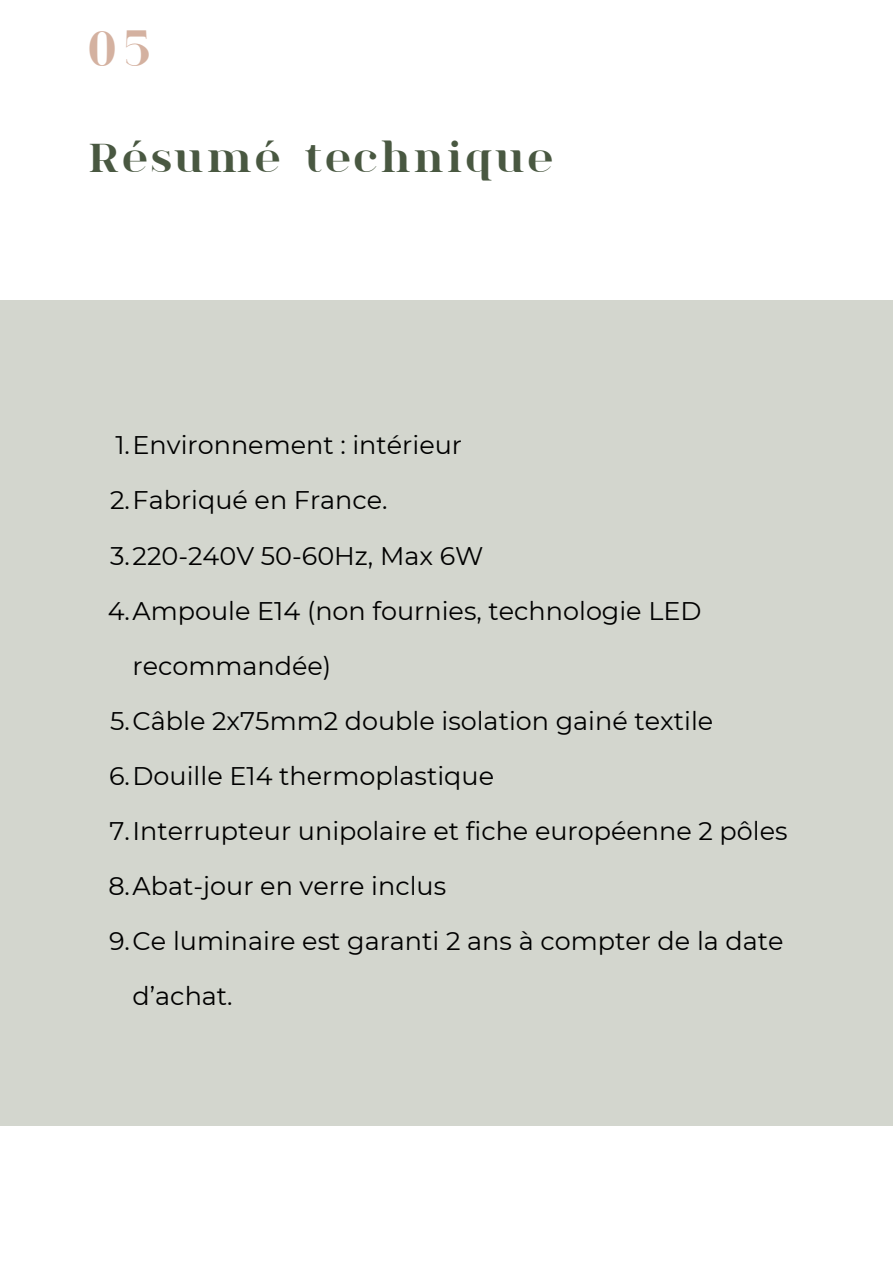
<style>
.page{position:relative;width:893px;height:1264px;background:#fff}
.page>*{position:absolute;margin:0;border:0;box-sizing:border-box;transform-origin:0 0}
.t1{font:700 49.65px "spinwerad";color:#d4b1a0}
.t2{font:700 42px "spinwerad";letter-spacing:.09em;color:#495841}
.t3{font:25.5px/55.1px "Montserrat";color:#000}
</style>
<div class="page">
<div style="left:0;top:301px;width:892px;height:823px;background:#d3d6ce"></div>
<p class="t1" style="left:89px;top:14px;width:62px">05</p>
<p class="t2" style="left:89px;top:128px;width:465px">Résumé technique</p>
<p class="t3" style="left:115px;top:417px;width:348px">1.Environnement : intérieur</p>
<p class="t3" style="left:110px;top:473px;width:279px">2.Fabriqué en France.</p>
<p class="t3" style="left:110px;top:528px;width:375px">3.220-240V 50-60Hz, Max 6W</p>
<p class="t3" style="left:133px;top:583px;width:570px;text-indent:-25px">4.Ampoule E14 (non fournies, technologie LED recommandée)</p>
<p class="t3" style="left:110px;top:693px;width:604px">5.Câ ble 2x75mm2 double isolation gainé textile</p>
<p class="t3" style="left:109px;top:748px;width:386px">6.Douille E14 thermoplastique</p>
<p class="t3" style="left:110px;top:803px;width:679px">7.Interrupteur unipolaire et fiche européenne 2 pôles</p>
<p class="t3" style="left:108px;top:858px;width:339px">8.Abat-jour en verre inclus</p>
<p class="t3" style="left:133px;top:913px;width:652px;text-indent:-23px">9.Ce luminaire est garanti 2 ans à compter de la date d’achat.</p>
</div>
